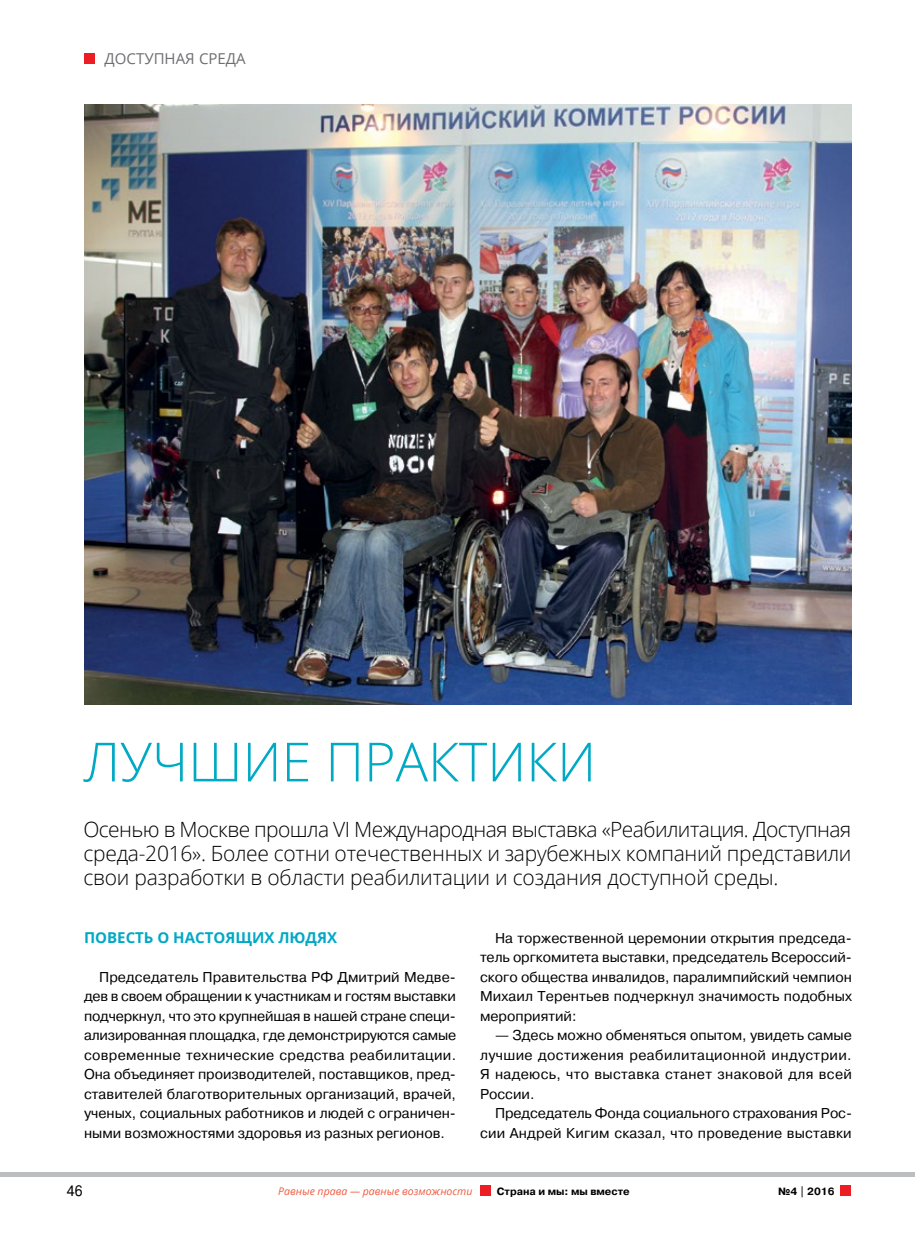
<style>
.page{position:relative;width:915px;height:1234px;background:#fff}
.page>*{position:absolute;margin:0;border:0;box-sizing:border-box;transform-origin:0 0}
.t1{font:300 54px "Open Sans";color:#00a9c4}
.t2{font:300 21px/24px "Open Sans";letter-spacing:-.01em;color:#000;text-align:justify}
.t3{font:700 15px "Open Sans";color:#00a9c4}
.t4{font:15px "Open Sans";color:#6d6e71}
.t5{font:15px "Pragmatica";color:#000;scale:.9 1}
.t6{font:14.25px/19.5px "Pragmatica";letter-spacing:.01em;color:#000;text-align:justify}
.t7{font:italic 10.5px "Open Sans";color:#f15b40}
.t8{font:700 10.5px "Pragmatica C";color:#000}
</style>
<div class="page">
<img style="left:84px;top:104px;width:767px;height:600px">
<div style="left:840px;top:1184px;width:10px;height:11px;background:#ed1d24"></div>
<div style="left:480px;top:1184px;width:10px;height:11px;background:#ed1d24"></div>
<div style="left:0;top:1171px;width:914px;height:5px;background:#bcbec0"></div>
<div style="left:84px;top:54px;width:11px;height:10px;background:#ed1d24"></div>
<p class="t4" style="left:105px;top:48px;width:142px">Доступ ная ср еда</p>
<h1 class="t1" style="left:83px;top:724px;width:35px">Луч</h1>
<h1 class="t1" style="left:188px;top:724px;width:409px">шие п рактики</h1>
<h2 class="t2" style="left:83px;top:816px;width:769px">Осенью в Москве прошла VI Международная выставка «Реабилитация. Доступная среда-2016». Более сотни отечественных и зарубежных компаний представили свои разработки в области реабилитации и создания доступной среды.</h2>
<p class="t3" style="left:84px;top:926px;width:254px">П овесть о настоящих людях</p>
<p class="t6" style="left:84px;top:967px;width:373px;text-indent:15px">Председатель Правительства РФ Дмитрий Медве&shy;дев в своем обращении к участникам и гостям выставки подчеркнул, что это крупнейшая в нашей стране специ&shy;ализированная площадка, где демонстрируются самые современные технические средства реабилитации.<br>Она объединяет производителей, поставщиков, пред&shy;ставителей благотворительных организаций, врачей, ученых, социальных работников и людей с ограничен&shy;ными возможностями здоровья из разных регионов.</p>
<p class="t6" style="left:480px;top:928px;width:373px;text-indent:15px">На торжественной церемонии открытия председа&shy;тель оргкомитета выставки, председатель Всероссий&shy;ского общества инвалидов, паралимпийский чемпион Михаил Терентьев подчеркнул значимость подобных мероприятий:</p>
<p class="t6" style="left:480px;top:1025px;width:373px;text-indent:15px">— Здесь можно обменяться опытом, увидеть самые лучшие достижения реабилитационной индустрии.<br>Я надеюсь, что выставка станет знаковой для всей России.</p>
<p class="t6" style="left:480px;top:1103px;width:373px;text-align:right">Председатель Фонда социального страхования Рос&shy;сии Андрей Кигим сказал, что проведение выставки</p>
<p class="t5" style="left:67px;top:1181px;width:19px">46</p>
<p class="t8" style="left:496px;top:1185px;width:134px">Страна и мы: мы вместе</p>
<p class="t8" style="left:778px;top:1185px;width:58px">№4 | 2016</p>
<p class="t7" style="left:278px;top:1183px;width:195px">Равные права — равные возможности</p>
</div>
